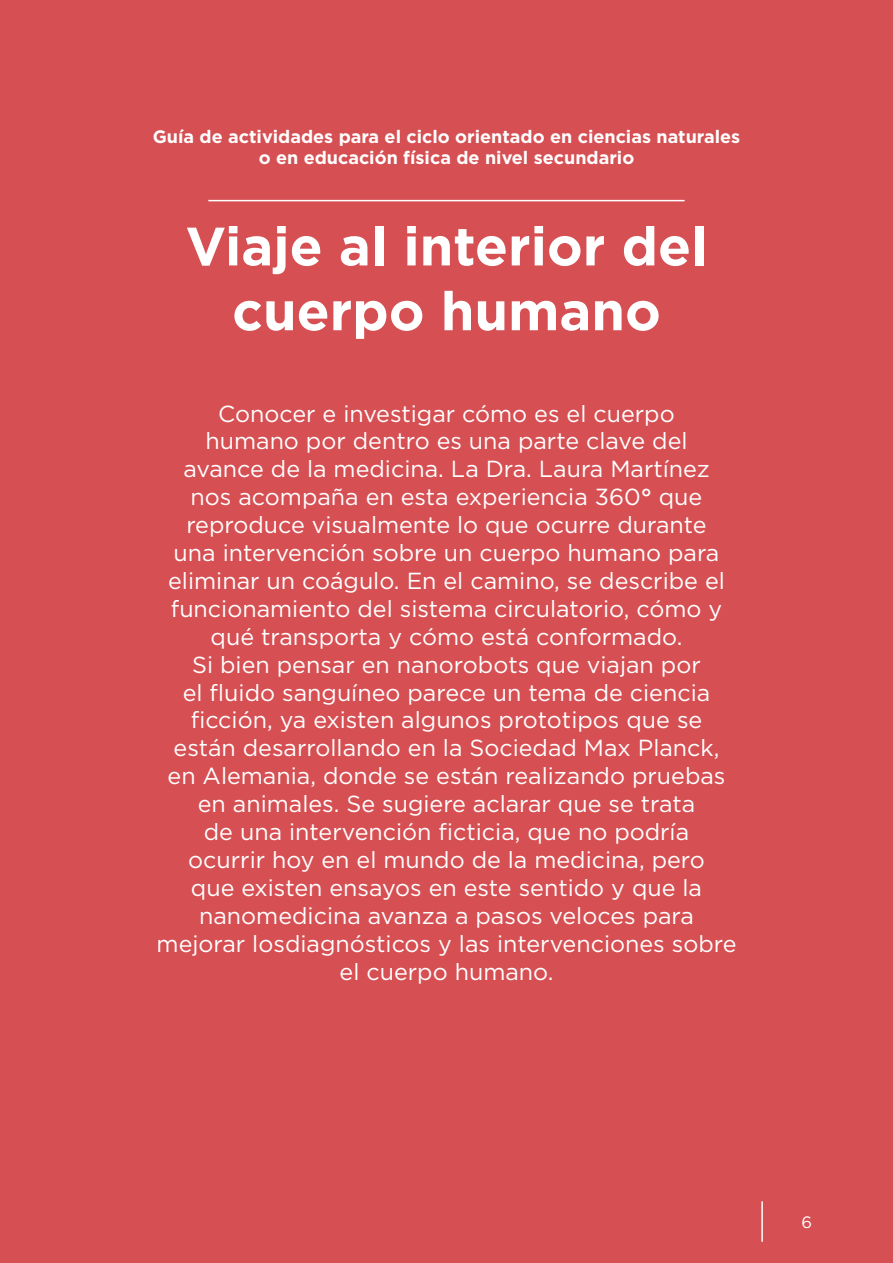
<style>
.page{position:relative;width:893px;height:1263px;background:#d64f53}
.page>*{position:absolute;margin:0;border:0;box-sizing:border-box;transform-origin:0 0}
.t1{font:700 54px/64.8px "Gotham";color:#fff;text-align:center}
.t2{font:23.25px/27.9px "Gotham";color:#fff;text-align:center}
.t3{font:700 18px/21.6px "Gotham";color:#fff;text-align:center}
.t4{font:16.5px "Gotham";color:#fff}
.s1{font-weight:700}
</style>
<div class="page">
<hr style="left:208px;top:200px;width:477px;height:1px;background:#fff">
<hr style="left:761px;top:1201px;width:2px;height:41px;background:#fff">
<p class="t3" style="left:153px;top:126px;width:589px">Guía de actividades para el ciclo orientado en ciencias naturales o en educación física de nivel secundario</p>
<h1 class="t1" style="left:186px;top:214px;width:523px">Viaje al interior del cuerpo humano</h1>
<p class="t2" style="left:157px;top:399px;width:581px">Conocer e investigar cómo es el cuerpo<br>humano por dentro es una parte clave del<br>avance de la medicina. La Dra. Laura Martínez<br>nos acompaña en esta experiencia 360<span class="s1">°</span> que reproduce visualmente lo que ocurre durante<br>una intervención sobre un cuerpo humano para eliminar un coágulo. En el camino, se describe el funcionamiento del sistema circulatorio, cómo y qué transporta y cómo está conformado.<br>Si bien pensar en nanorobots que viajan por<br>el fluido sanguíneo parece un tema de ciencia ficción, ya existen algunos prototipos que se<br>están desarrollando en la Sociedad Max Planck,<br>en Alemania, donde se están realizando pruebas en animales. Se sugiere aclarar que se trata<br>de una intervención ficticia, que no podría<br>ocurrir hoy en el mundo de la medicina, pero<br>que existen ensayos en este sentido y que la nanomedicina avanza a pasos veloces para mejorar losdiagnósticos y las intervenciones sobre el cuerpo humano.</p>
<p class="t4" style="left:801px;top:1212px;width:12px">6</p>
</div>
